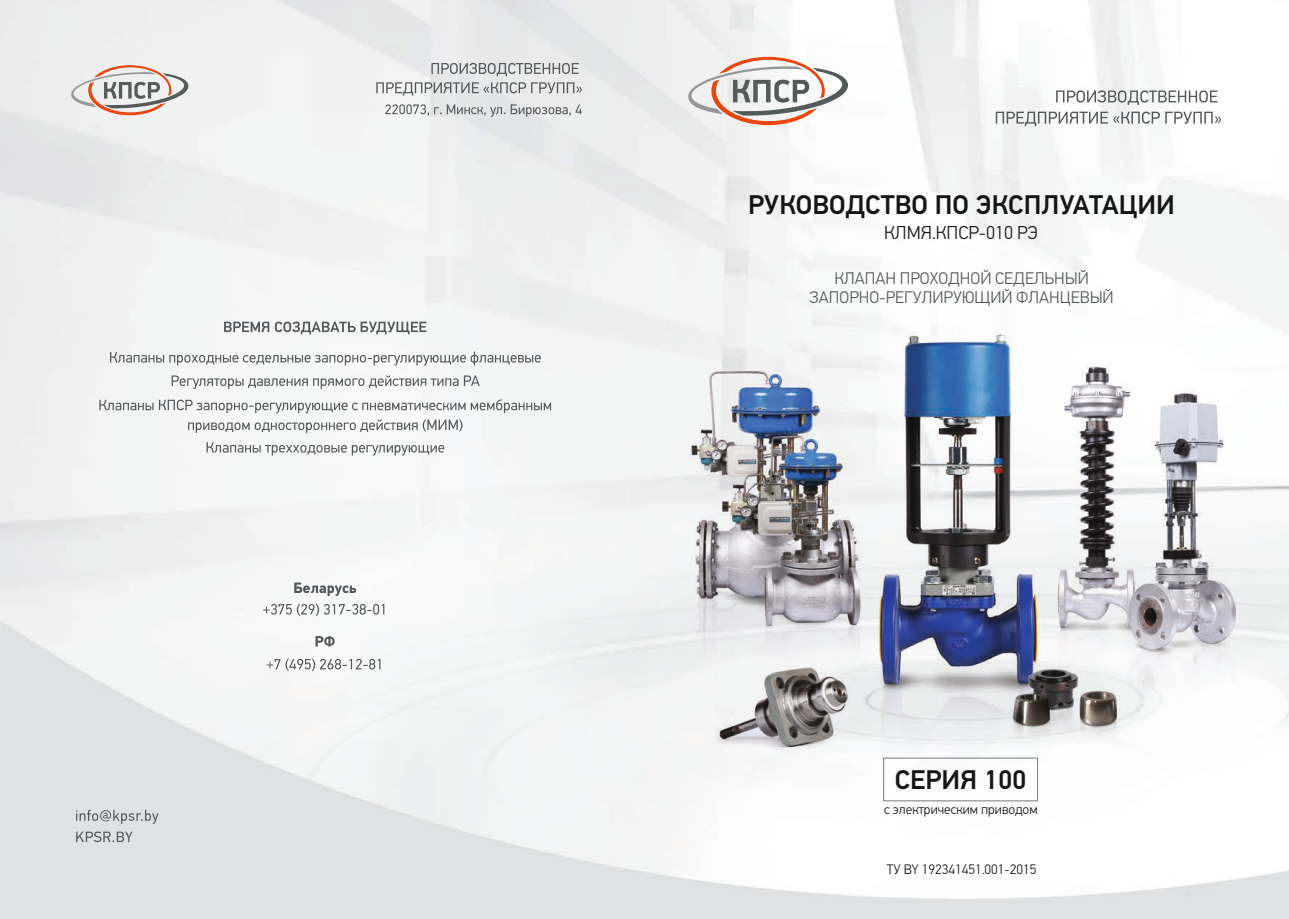
<style>
.page{position:relative;width:1289px;height:919px;background:#fff}
.page>*{position:absolute;margin:0;border:0;box-sizing:border-box;transform-origin:0 0}
.t1{font:500 27px "PF Din Text Pro";color:#151616}
.t2{font:300 18.6px "PF Din Text Pro";color:#151616}
.t3{font:300 16.8px/18.8px "PF Din Text Pro";color:#54585a;text-align:center}
.t4{font:300 13.8px "PF Din Text Pro";color:#151616}
.t5{font:300 13.65px "PF Din Text Pro";color:#151616}
</style>
<div class="page">
<img style="left:0;top:0;width:1288px;height:918px">
<svg style="left:431px;top:63px;width:147px;height:13px;background:#bbbcbd"></svg>
<svg style="left:224px;top:321px;width:202px;height:13px"></svg>
<svg style="left:99px;top:351px;width:452px;height:104px"></svg>
<svg style="left:76px;top:809px;width:82px;height:33px;background:#c7c9ca"></svg>
<svg style="left:267px;top:636px;width:113px;height:35px"></svg>
<svg style="left:263px;top:582px;width:121px;height:34px"></svg>
<svg style="left:385px;top:104px;width:196px;height:13px;background:#c9cbcc"></svg>
<svg style="left:376px;top:82px;width:206px;height:13px;background:#c1c3c4"></svg>
<svg style="left:71px;top:65px;width:118px;height:50px"></svg>
<svg style="left:688px;top:57px;width:160px;height:68px"></svg>
<svg style="left:1056px;top:90px;width:161px;height:15px"></svg>
<svg style="left:995px;top:111px;width:226px;height:15px"></svg>
<div style="left:883px;top:757px;width:155px;height:44px;border:1px solid #818281"></div>
<h1 class="t1" style="left:748px;top:194px;width:428px">РУКОВОДСТВО ПО ЭКСПЛУАТАЦИИ</h1>
<p class="t2" style="left:884px;top:225px;width:155px">КЛМЯ.КПСР-010 РЭ</p>
<p class="t3" style="left:809px;top:270px;width:305px">КЛАПАН ПРОХОДНОЙ СЕДЕЛЬНЫЙ<br>ЗАПОРНО-РЕГУЛИРУЮЩИЙ ФЛАНЦЕВЫЙ</p>
<h1 class="t1" style="left:894px;top:768px;width:133px">СЕРИЯ 100</h1>
<p class="t5" style="left:884px;top:803px;width:155px">с электрическим приводом</p>
<p class="t4" style="left:886px;top:863px;width:151px">ТУ BY 192341451.001-2015</p>
</div>
